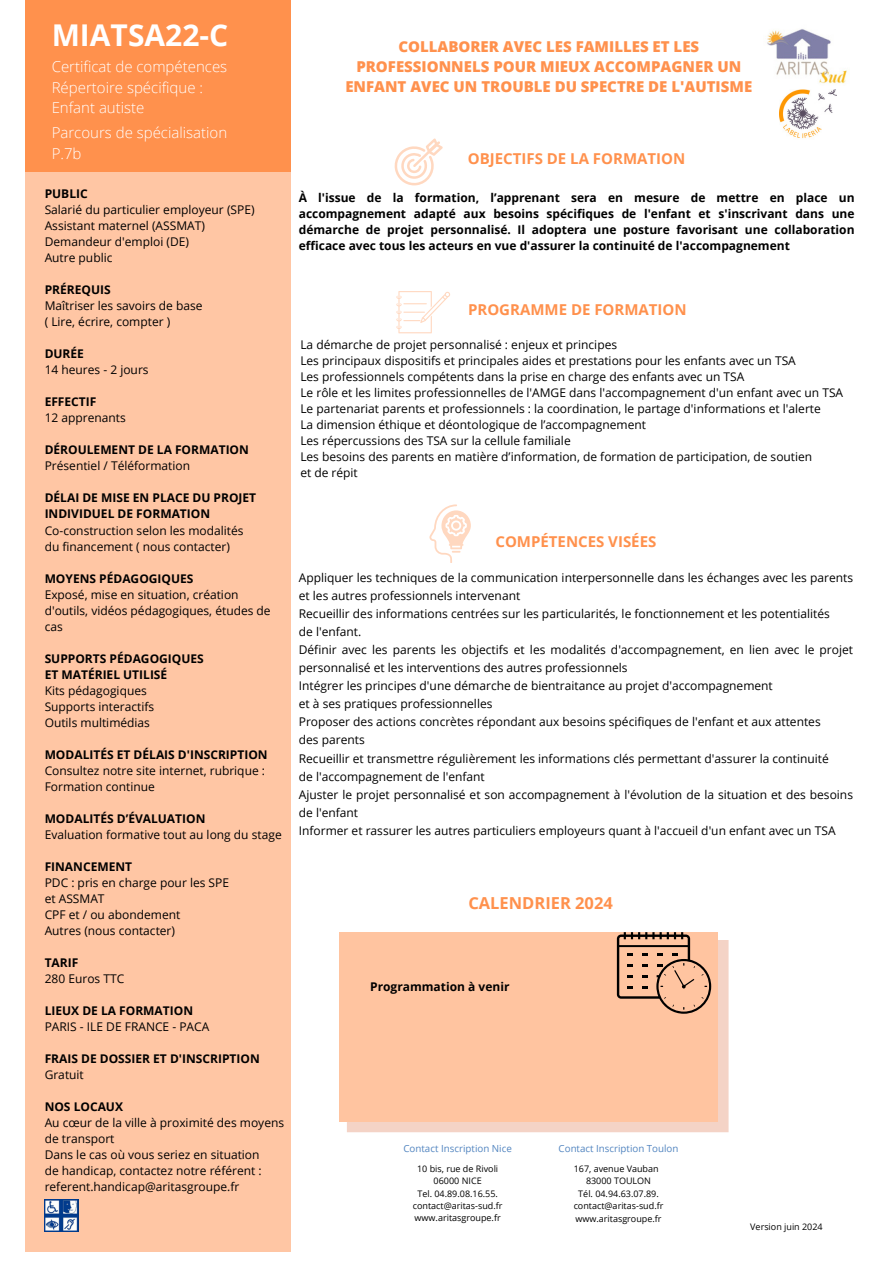
<style>
.page{position:relative;width:894px;height:1264px;background:#fff}
.page>*{position:absolute;margin:0;border:0;box-sizing:border-box;transform-origin:0 0}
.t1{font:700 30px "Open Sans";color:#fff}
.t2{font:700 16.5px "Open Sans";color:#ff914d}
.t3{font:800 15px/20.2px "Open Sans";color:#ff914d;text-align:center}
.t4{font:300 15px/20.7px "Open Sans";color:#fff}
.t5{font:700 15px "Open Sans";color:#ff914d}
.t6{font:12px/16px "Open Sans";color:#000}
.t7{font:700 12px/16px "Open Sans";color:#000}
.t8{font:9.75px "Open Sans";color:#5285c0}
.t9{font:9px "Open Sans";color:#000}
</style>
<div class="page">
<div style="left:25px;top:100px;width:266px;height:1152px;background:#ffc6a4"></div>
<div style="left:25px;top:0;width:265px;height:171px;background:#ff914d"></div>
<svg style="left:347px;top:940px;width:381px;height:192px;background:#f4d1c2"></svg>
<div style="left:339px;top:932px;width:378px;height:189px;background:#ffc4a0"></div>
<svg style="left:616px;top:932px;width:95px;height:81px"></svg>
<svg style="left:394px;top:138px;width:48px;height:47px"></svg>
<svg style="left:396px;top:291px;width:54px;height:42px"></svg>
<svg style="left:429px;top:504px;width:42px;height:59px"></svg>
<img style="left:45px;top:1199px;width:33px;height:32px">
<img style="left:779px;top:89px;width:57px;height:50px">
<img style="left:767px;top:29px;width:80px;height:55px">
<h1 class="t1" style="left:52px;top:14px;width:178px">MIATSA22-C</h1>
<p class="t4" style="left:52px;top:56px;width:177px">Certificat de compétences<br>Répertoire spécifique :<br>Enfant autiste</p>
<p class="t4" style="left:52px;top:122px;width:177px">Parcours de spécialisation<br>P.7b</p>
<p class="t7" style="left:45px;top:186px;width:45px">PUBLIC</p>
<p class="t6" style="left:45px;top:202px;width:211px">Salarié du particulier employeur (SPE)<br>Assistant maternel (ASSMAT)<br>Demandeur d'emploi (DE)<br>Autre public</p>
<p class="t7" style="left:45px;top:282px;width:67px">PRÉREQUIS</p>
<p class="t6" style="left:45px;top:298px;width:159px">Maîtriser les savoirs de base ( Lire, écrire, compter )</p>
<p class="t7" style="left:45px;top:346px;width:41px">DURÉE</p>
<p class="t6" style="left:45px;top:362px;width:105px">14 heures - 2 jours</p>
<p class="t7" style="left:45px;top:394px;width:53px">EFFECTIF</p>
<p class="t6" style="left:45px;top:410px;width:83px">12 apprenants</p>
<p class="t7" style="left:45px;top:442px;width:206px">DÉROULEMENT DE LA FORMATION</p>
<p class="t6" style="left:45px;top:458px;width:147px">Présentiel / Téléformation</p>
<p class="t7" style="left:45px;top:490px;width:213px">DÉLAI DE MISE EN PLACE DU PROJET<br>INDIVIDUEL DE FORMATION</p>
<p class="t6" style="left:45px;top:522px;width:200px">Co-construction selon les modalités du financement ( nous contacter)</p>
<p class="t7" style="left:45px;top:570px;width:150px">MOYENS PÉDAGOGIQUES</p>
<p class="t6" style="left:45px;top:586px;width:227px">Exposé, mise en situation, création d'outils, vidéos pédagogiques, études de cas</p>
<p class="t7" style="left:45px;top:650px;width:161px">SUPPORTS PÉDAGOGIQUES<br>ET MATÉRIEL UTILISÉ</p>
<p class="t6" style="left:45px;top:682px;width:111px">Kits pédagogiques<br>Supports interactifs<br>Outils multimédias</p>
<p class="t7" style="left:45px;top:746px;width:224px">MODALITÉS ET DÉLAIS D'INSCRIPTION</p>
<p class="t6" style="left:45px;top:762px;width:222px">Consultez notre site internet, rubrique :<br>Formation continue</p>
<p class="t7" style="left:45px;top:810px;width:162px">MODALITÉS D’ÉVALUATION</p>
<p class="t6" style="left:45px;top:826px;width:238px">Evaluation formative tout au long du stage</p>
<p class="t7" style="left:45px;top:858px;width:89px">FINANCEMENT</p>
<p class="t6" style="left:45px;top:874px;width:186px">PDC : pris en charge pour les SPE et ASSMAT<br>CPF et / ou abondement<br>Autres (nous contacter)</p>
<p class="t7" style="left:45px;top:954px;width:35px">TARIF</p>
<p class="t6" style="left:45px;top:970px;width:81px">280 Euros TTC</p>
<p class="t7" style="left:45px;top:1002px;width:150px">LIEUX DE LA FORMATION</p>
<p class="t6" style="left:45px;top:1018px;width:166px">PARIS - ILE DE FRANCE - PACA</p>
<p class="t7" style="left:45px;top:1050px;width:216px">FRAIS DE DOSSIER ET D'INSCRIPTION</p>
<p class="t6" style="left:45px;top:1066px;width:41px">Gratuit</p>
<p class="t7" style="left:45px;top:1098px;width:80px">NOS LOCAUX</p>
<p class="t6" style="left:45px;top:1114px;width:241px">Au cœur de la ville à proximité des moyens de transport<br>Dans le cas où vous seriez en situation<br>de handicap, contactez notre référent : referent.handicap@aritasgroupe.fr</p>
<p class="t3" style="left:345px;top:36px;width:408px">COLLABORER AVEC LES FAMILLES ET LES<br>PROFESSIONNELS POUR MIEUX ACCOMPAGNER UN<br>ENFANT AVEC UN TROUBLE DU SPECTRE DE L'AUTISME</p>
<p class="t5" style="left:468px;top:148px;width:219px">OBJECTIFS DE LA FORMATION</p>
<p class="t7" style="left:299px;top:189px;width:557px;text-align:justify">À l'issue de la formation, l’apprenant sera en mesure de mettre en place un accompagnement adapté aux besoins spécifiques de l'enfant et s'inscrivant dans une démarche de projet personnalisé. Il adoptera une posture favorisant une collaboration efficace avec tous les acteurs en vue d'assurer la continuité de l'accompagnement</p>
<h1 class="t5" style="left:468px;top:299px;width:220px">PROGRAMME DE FORMATION</h1>
<p class="t6" style="left:300px;top:336px;width:544px">La démarche de projet personnalisé : enjeux et principes<br>Les principaux dispositifs et principales aides et prestations pour les enfants avec un TSA<br>Les professionnels compétents dans la prise en charge des enfants avec un TSA<br>Le rôle et les limites professionnelles de l'AMGE dans l'accompagnement d'un enfant avec un TSA Le partenariat parents et professionnels : la coordination, le partage d'informations et l'alerte<br>La dimension éthique et déontologique de l’accompagnement<br>Les répercussions des TSA sur la cellule familiale<br>Les besoins des parents en matière d’information, de formation de participation, de soutien<br>et de répit</p>
<h1 class="t5" style="left:495px;top:531px;width:162px">COMPÉTENCES VISÉES</h1>
<h4 class="t6" style="left:299px;top:568px;width:555px;line-height:18px">Appliquer les techniques de la communication interpersonnelle dans les échanges avec les parents et les autres professionnels intervenant<br>Recueillir des informations centrées sur les particularités, le fonctionnement et les potentialités<br>de l'enfant.<br>Définir avec les parents les objectifs et les modalités d'accompagnement, en lien avec le projet personnalisé et les interventions des autres professionnels<br>Intégrer les principes d'une démarche de bientraitance au projet d'accompagnement<br>et à ses pratiques professionnelles<br>Proposer des actions concrètes répondant aux besoins spécifiques de l'enfant et aux attentes<br>des parents<br>Recueillir et transmettre régulièrement les informations clés permettant d'assurer la continuité<br>de l'accompagnement de l'enfant<br>Ajuster le projet personnalisé et son accompagnement à l'évolution de la situation et des besoins de l'enfant<br>Informer et rassurer les autres particuliers employeurs quant à l'accueil d'un enfant avec un TSA</h4>
<p class="t2" style="left:468px;top:891px;width:146px">CALENDRIER 2024</p>
<p class="t7" style="left:370px;top:978px;width:141px">Programmation à venir</p>
<h1 class="t8" style="left:403px;top:1141px;width:110px">Contact Inscription Nice</h1>
<h5 class="t9" style="left:417px;top:1162px;width:83px">10 bis, rue de Rivoli</h5>
<h1 class="t9" style="left:433px;top:1174px;width:50px">06000 NICE</h1>
<p class="t9" style="left:417px;top:1187px;width:82px">Tel. 04.89.08.16.55.</p>
<h4 class="t9" style="left:412px;top:1199px;width:91px">contact@aritas-sud.fr</h4>
<p class="t9" style="left:414px;top:1211px;width:88px">www.aritasgroupe.fr</p>
<p class="t8" style="left:558px;top:1141px;width:121px">Contact Inscription Toulon</p>
<p class="t9" style="left:573px;top:1162px;width:86px">167, avenue Vauban</p>
<p class="t9" style="left:586px;top:1174px;width:67px">83000 TOULON</p>
<p class="t9" style="left:578px;top:1187px;width:82px">Tél. 04.94.63.07.89.</p>
<p class="t9" style="left:573px;top:1199px;width:91px">contact@aritas-sud.fr</p>
<p class="t9" style="left:575px;top:1212px;width:88px">www.aritasgroupe.fr</p>
<h1 class="t9" style="left:750px;top:1219px;width:74px">Version juin 2024</h1>
</div>
